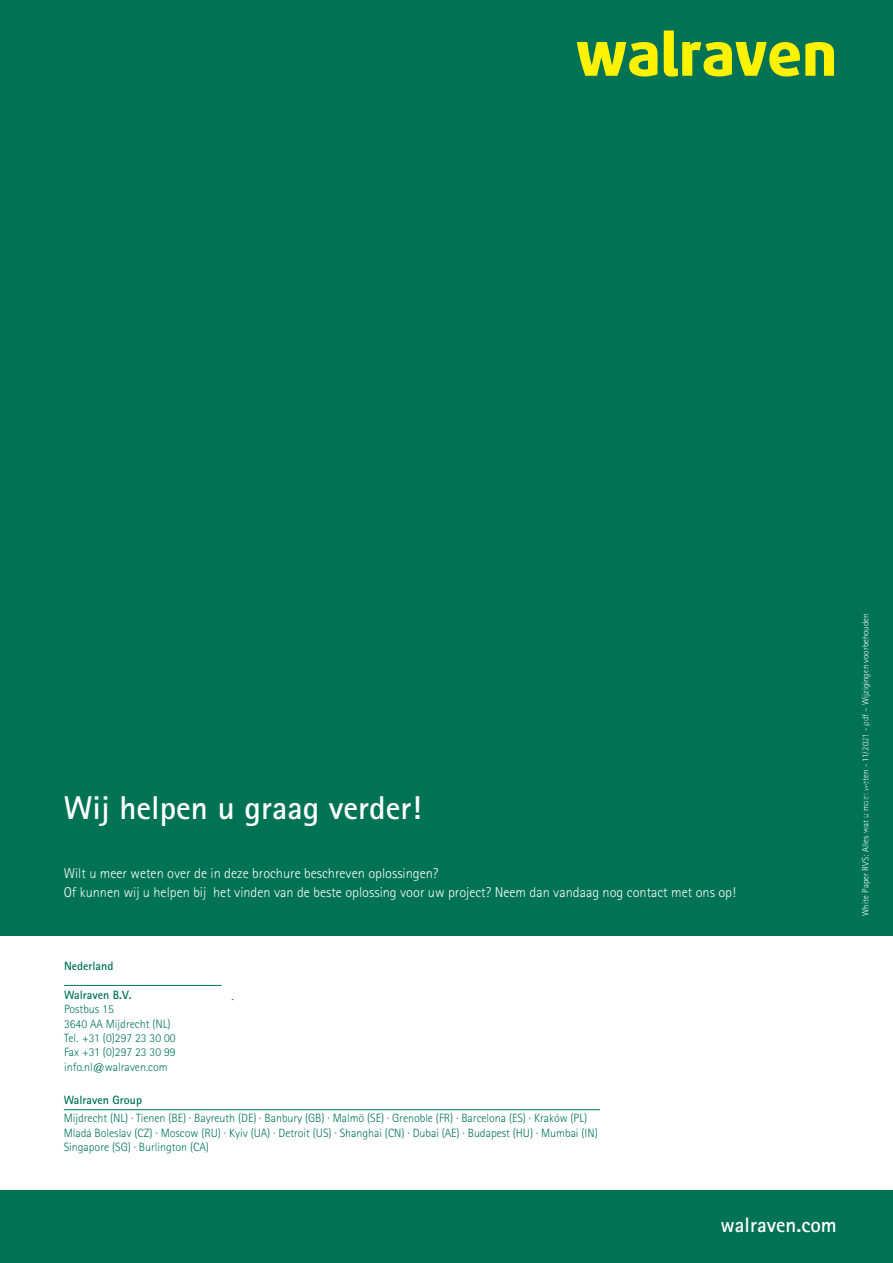
<style>
.page{position:relative;width:893px;height:1263px;background:#007355}
.page>*{position:absolute;margin:0;border:0;box-sizing:border-box;transform-origin:0 0}
.t1{font:700 33px "Rotis Sans Serif Std";color:#fff}
.t2{font:700 21px "Rotis Sans Serif Std";color:#fff}
.t3{font:300 14.25px/19.5px "Rotis Sans Serif Std";color:#fff}
.t4{font:300 12px/14.4px "Rotis Sans Serif Std";letter-spacing:-.005em;color:#007355}
.t5{font:700 12px "Rotis Sans Serif Std";color:#007355}
.t6{font:300 9px "Rotis Sans Serif Std";letter-spacing:.01em;color:#fff}
</style>
<div class="page">
<div style="left:0;top:936px;width:893px;height:254px;background:#fff"></div>
<svg style="left:664px;top:31px;width:170px;height:46px"></svg>
<svg style="left:577px;top:42px;width:80px;height:34px"></svg>
<hr style="left:64px;top:985px;width:157px;height:1px;background:#007355">
<hr style="left:64px;top:1109px;width:536px;height:1px;background:#007355">
<h1 class="t1" style="left:64px;top:787px;width:359px">Wij helpen u graag verder!</h1>
<p class="t3" style="left:64px;top:863px;width:674px">Wilt u meer weten over de in deze brochure beschreven oplossingen?<br>Of kunnen wij u helpen bij het vinden van de beste oplossing voor uw project? Neem dan vandaag nog contact met ons op!</p>
<p class="t5" style="left:64px;top:958px;width:51px">Nederland</p>
<p class="t5" style="left:64px;top:987px;width:69px">Walraven B.V.</p>
<p class="t4" style="left:64px;top:1002px;width:113px">Postbus 15<br>3640 AA Mijdrecht (NL)<br>Tel. +31 (0)297 23 30 00<br>Fax +31 (0)297 23 30 99 info.nl@walraven.com</p>
<p class="t5" style="left:64px;top:1092px;width:80px">Walraven Group</p>
<p class="t4" style="left:64px;top:1111px;width:535px">Mijdrecht (NL) · Tienen (BE) · Bayreuth (DE) · Banbury (GB) · Malmö (SE) · Grenoble (FR) · Barcelona (ES) · Kraków (PL)<br>Mladá Boleslav (CZ) · Moscow (RU) · Kyiv (UA) · Detroit (US) · Shanghai (CN) · Dubai (AE) · Budapest (HU) · Mumbai (IN)<br>Singapore (SG) · Burlington (CA)</p>
<h2 class="t2" style="left:720px;top:1212px;width:118px">walraven.com</h2>
<p class="t6" style="left:860px;top:916px;width:304px;rotate:-90deg">White Paper RVS: Alles wat u moet weten - 11/2021 - pdf – Wijzigingen voorbehouden</p>
</div>
